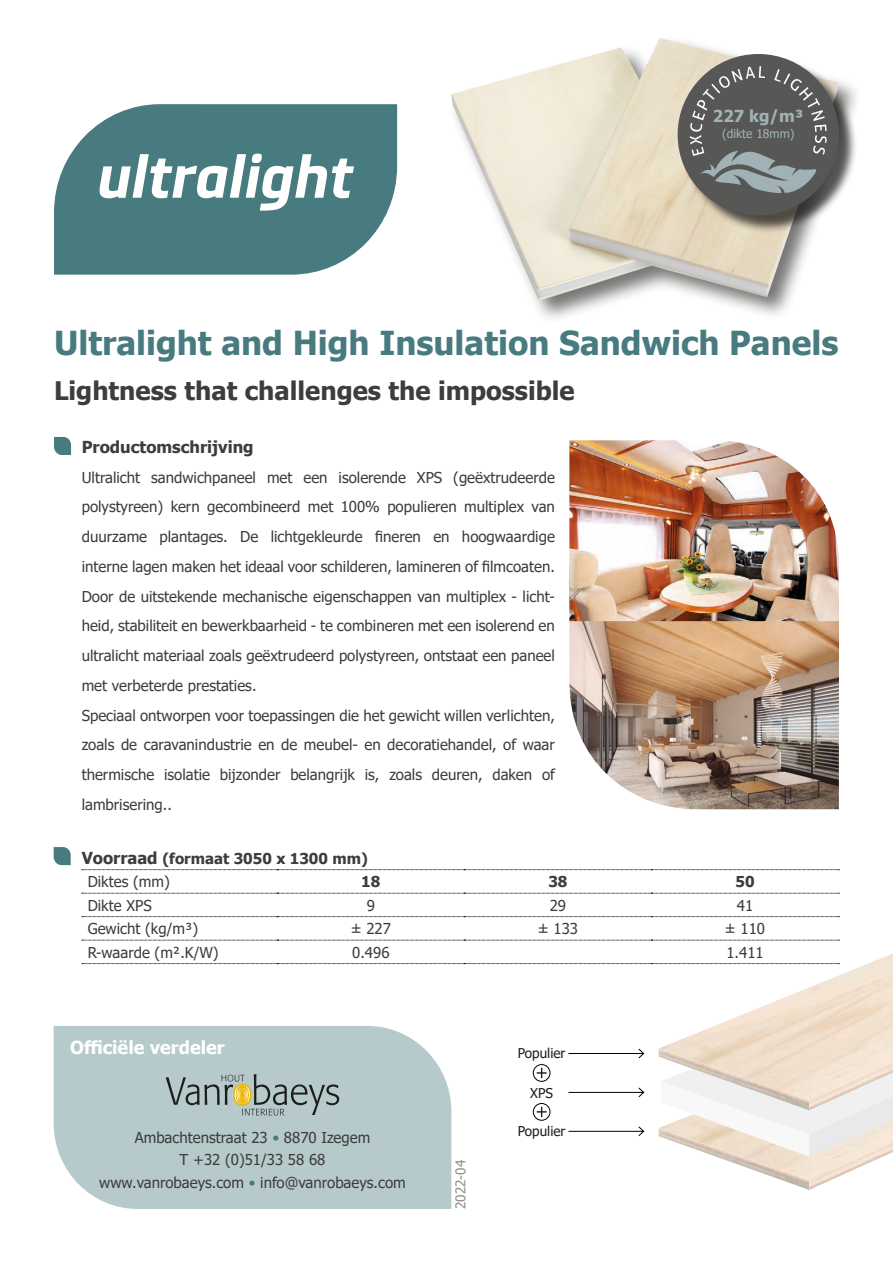
<style>
.page{position:relative;width:893px;height:1263px;background:#fff}
.page>*{position:absolute;margin:0;border:0;box-sizing:border-box;transform-origin:0 0}
.t1{font:700 33px "Tahoma";color:#477b80}
.t2{font:700 25.5px "Tahoma";color:#3d3d3c}
.t3{font:700 18px "Tahoma";color:#fff}
.t4{font:700 16.5px "Tahoma";color:#3d3d3c}
.t5{font:700 16.5px "Tahoma";color:#a1b2b6}
.t6{font:15px/29.7px "Tahoma";color:#3d3d3c;text-align:justify}
.t7{font:700 15px "Tahoma";color:#3d3d3c}
.t8{font:13.5px "Tahoma";color:#1d1d1b}
.t9{font:12px "Tahoma";color:#a1b2b6}
.s1{font-size:16.5px}
.s2{color:#477b80}
</style>
<div class="page">
<svg style="left:54px;top:1026px;width:397px;height:183px;background:#bfd0d2"></svg>
<div style="left:449px;top:35px;width:413px;height:289px;background:#1d1d1b;opacity:.6"></div>
<img style="left:451px;top:38px;width:388px;height:263px">
<svg style="left:54px;top:104px;width:343px;height:171px;background:#5c8a8e"></svg>
<svg style="left:99px;top:154px;width:255px;height:57px"></svg>
<div style="left:680px;top:56px;width:177px;height:178px;background:#1d1d1b;opacity:.75"></div>
<div style="left:678px;top:54px;width:161px;height:161px;background:#575756;border-radius:50%"></div>
<svg style="left:690px;top:66px;width:137px;height:127px"></svg>
<svg style="left:82px;top:869px;width:757px;height:1px"></svg>
<svg style="left:82px;top:893px;width:757px;height:1px"></svg>
<svg style="left:82px;top:916px;width:757px;height:1px"></svg>
<svg style="left:82px;top:940px;width:757px;height:1px"></svg>
<svg style="left:54px;top:847px;width:17px;height:18px"></svg>
<svg style="left:54px;top:437px;width:17px;height:18px"></svg>
<img style="left:569px;top:621px;width:270px;height:188px">
<img style="left:569px;top:440px;width:270px;height:181px">
<svg style="left:82px;top:953px;width:811px;height:237px"></svg>
<p class="t5" style="left:713px;top:104px;width:92px">227 kg/m³</p>
<p class="t9" style="left:722px;top:126px;width:74px">(dikte 18mm)</p>
<p class="t1" style="left:54px;top:320px;width:786px">Ultralight and High Insulation Sandwich Panels</p>
<p class="t2" style="left:54px;top:373px;width:522px">Lightness that challenges the impossible</p>
<p class="t4" style="left:82px;top:435px;width:173px">Productomschrijving</p>
<p class="t6" style="left:82px;top:463px;width:475px">Ultralicht sandwichpaneel met een isolerende XPS (geëxtrudeerde polystyreen) kern gecombineerd met 100% populieren multiplex van duurzame plantages. De lichtgekleurde fineren en hoogwaardige interne lagen maken het ideaal voor schilderen, lamineren of filmcoaten.</p>
<p class="t6" style="left:82px;top:582px;width:475px">Door de uitstekende mechanische eigenschappen van multiplex - licht&shy;heid, stabiliteit en bewerkbaarheid - te combineren met een isolerend en ultralicht materiaal zoals geëxtrudeerd polystyreen, ontstaat een paneel met verbeterde prestaties.</p>
<p class="t6" style="left:82px;top:701px;width:475px">Speciaal ontworpen voor toepassingen die het gewicht willen verlichten, zoals de caravanindustrie en de meubel- en decoratiehandel, of waar thermische isolatie bijzonder belangrijk is, zoals deuren, daken of lambrisering..</p>
<p class="t7" style="left:82px;top:847px;width:288px"><span class="s1">Voorraad</span> (formaat 3050 x 1300 mm)</p>
<p class="t6" style="left:88px;top:868px;width:84px">Diktes (mm)</p>
<p class="t7" style="left:361px;top:871px;width:21px">18</p>
<p class="t7" style="left:548px;top:871px;width:21px">38</p>
<p class="t7" style="left:735px;top:871px;width:21px">50</p>
<p class="t6" style="left:88px;top:891px;width:66px">Dikte XPS</p>
<p class="t6" style="left:367px;top:891px;width:10px">9</p>
<p class="t6" style="left:550px;top:891px;width:18px">29</p>
<p class="t6" style="left:737px;top:891px;width:18px">41</p>
<p class="t6" style="left:88px;top:915px;width:112px">Gewicht (kg/m³)</p>
<p class="t6" style="left:351px;top:915px;width:42px">± 227</p>
<p class="t6" style="left:538px;top:915px;width:42px">± 133</p>
<p class="t6" style="left:725px;top:915px;width:42px">± 110</p>
<p class="t6" style="left:88px;top:938px;width:133px">R-waarde (m².K/W)</p>
<p class="t6" style="left:352px;top:938px;width:39px">0.496</p>
<p class="t6" style="left:726px;top:938px;width:39px">1.411</p>
<p class="t3" style="left:70px;top:1034px;width:156px">Officiële verdeler</p>
<p class="t6" style="left:135px;top:1123px;width:237px">Ambachtenstraat 23 <span class="s2">•</span> 8870 Izegem</p>
<p class="t6" style="left:180px;top:1146px;width:147px">T +32 (0)51/33 58 68</p>
<p class="t6" style="left:99px;top:1168px;width:308px">www.vanrobaeys.com <span class="s2">•</span> info@vanrobaeys.com</p>
<p class="t8" style="left:452px;top:1209px;width:51px;rotate:-90deg">2022-04</p>
<p class="t8" style="left:518px;top:1044px;width:49px">Populier</p>
<p class="t8" style="left:530px;top:1083px;width:24px">XPS</p>
<p class="t8" style="left:518px;top:1122px;width:49px">Populier</p>
</div>
